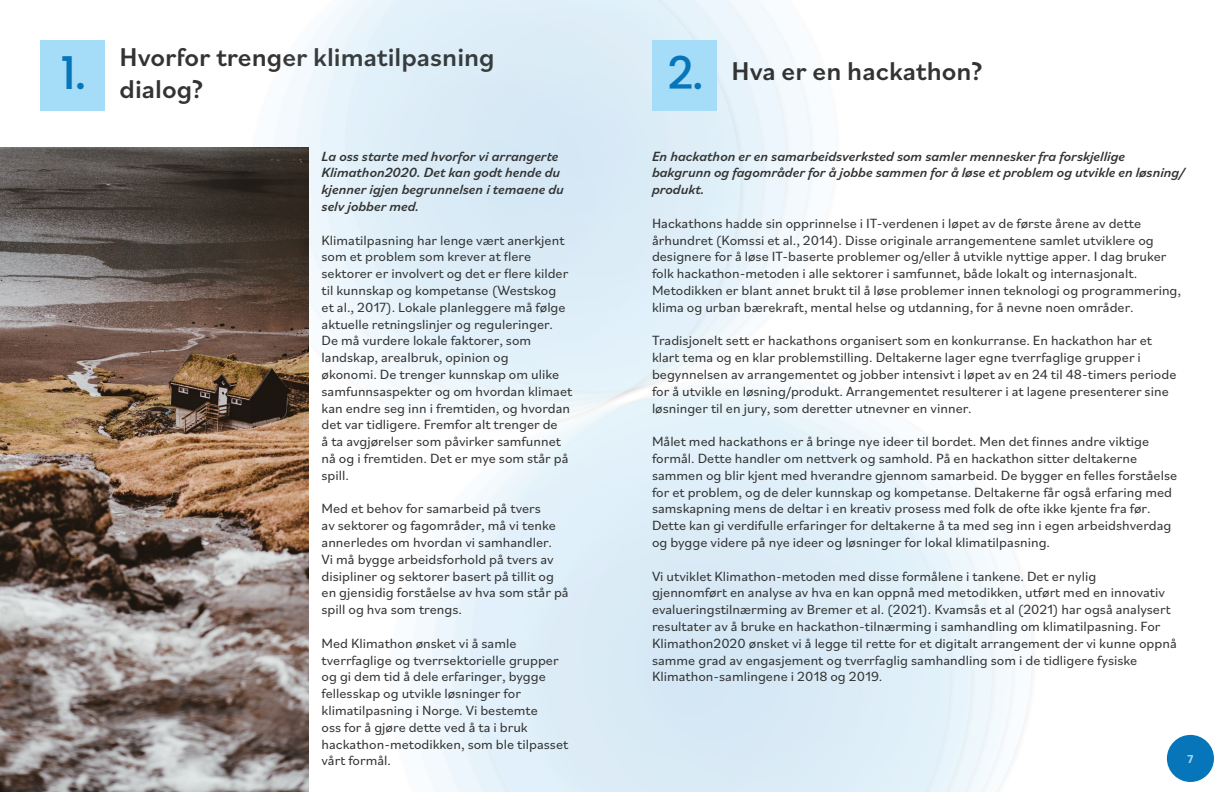
<style>
.page{position:relative;width:1224px;height:792px;background:#fff}
.page>*{position:absolute;margin:0;border:0;box-sizing:border-box;transform-origin:0 0}
.K2020_Heading{font:500 45px "Poppins";color:#0775ba}
.K2020_Chapter_Title{font:500 27px/32.4px "Bilo";color:#323332}
.K2020_Body_Copy{font:14px/16.8px "Bilo";color:#323332}
.K2020_Body_Title{font:italic 500 14px/16.8px "Bilo";color:#323332}
.t1{font:700 12px "Bilo";color:#a5dcf7}
</style>
<div class="page">
<div style="left:1167px;top:735px;width:47px;height:47px;background:#0775ba;border-radius:50%"></div>
<div style="left:247px;top:0;width:791px;height:792px;background:#231f20;opacity:.75"></div>
<svg style="left:251px;top:0;width:489px;height:428px;background:#e1eff8"></svg>
<svg style="left:1002px;top:369px;width:13px;height:423px"></svg>
<svg style="left:986px;top:366px;width:16px;height:426px"></svg>
<svg style="left:355px;top:363px;width:631px;height:429px"></svg>
<div style="left:40px;top:40px;width:65px;height:70px;background:#a5dcf7"></div>
<div style="left:652px;top:40px;width:65px;height:70px;background:#a5dcf7"></div>
<img style="left:0;top:147px;width:309px;height:645px">
<p class="K2020_Chapter_Title" style="left:120px;top:39px;width:377px">Hvorfor trenger klimatilpasning dialog?</p>
<p class="K2020_Heading" style="left:60px;top:47px;width:27px">1.</p>
<p class="K2020_Heading" style="left:667px;top:47px;width:37px">2.</p>
<p class="K2020_Chapter_Title" style="left:732px;top:53px;width:253px">Hva er en hackathon?</p>
<p class="K2020_Body_Title" style="left:322px;top:147px;width:244px">La oss starte med hvorfor vi arrangerte Klimathon2020. Det kan godt hende du kjenner igjen begrunnelsen i temaene du selv jobber med.</p>
<p class="K2020_Body_Copy" style="left:322px;top:231px;width:252px">Klimatilpasning har lenge vært anerkjent som et problem som krever at flere sektorer er involvert og det er flere kilder til kunnskap og kompetanse (Westskog<br>et al., 2017). Lokale planleggere må følge aktuelle retningslinjer og reguleringer.<br>De må vurdere lokale faktorer, som landskap, arealbruk, opinion og<br>økonomi. De trenger kunnskap om ulike samfunnsaspekter og om hvordan klimaet kan endre seg inn i fremtiden, og hvordan det var tidligere. Fremfor alt trenger de<br>å ta avgjørelser som påvirker samfunnet nå og i fremtiden. Det er mye som står på spill.</p>
<p class="K2020_Body_Copy" style="left:322px;top:500px;width:249px">Med et behov for samarbeid på tvers<br>av sektorer og fagområder, må vi tenke annerledes om hvordan vi samhandler.<br>Vi må bygge arbeidsforhold på tvers av disipliner og sektorer basert på tillit og en gjensidig forståelse av hva som står på spill og hva som trengs.</p>
<p class="K2020_Body_Copy" style="left:322px;top:634px;width:248px">Med Klimathon ønsket vi å samle tverrfaglige og tverrsektorielle grupper og gi dem tid å dele erfaringer, bygge fellesskap og utvikle løsninger for klimatilpasning i Norge. Vi bestemte<br>oss for å gjøre dette ved å ta i bruk hackathon-metodikken, som ble tilpasset vårt formål.</p>
<p class="K2020_Body_Title" style="left:652px;top:147px;width:534px">En hackathon er en samarbeidsverksted som samler mennesker fra forskjellige bakgrunn og fagområder for å jobbe sammen for å løse et problem og utvikle en løsning/ produkt.</p>
<p class="K2020_Body_Copy" style="left:652px;top:214px;width:531px">Hackathons hadde sin opprinnelse i IT-verdenen i løpet av de første årene av dette århundret (Komssi et al., 2014). Disse originale arrangementene samlet utviklere og designere for å løse IT-baserte problemer og/eller å utvikle nyttige apper. I dag bruker folk hackathon-metoden i alle sektorer i samfunnet, både lokalt og internasjonalt.<br>Metodikken er blant annet brukt til å løse problemer innen teknologi og programmering, klima og urban bærekraft, mental helse og utdanning, for å nevne noen områder.</p>
<p class="K2020_Body_Copy" style="left:652px;top:332px;width:526px">Tradisjonelt sett er hackathons organisert som en konkurranse. En hackathon har et klart tema og en klar problemstilling. Deltakerne lager egne tverrfaglige grupper i begynnelsen av arrangementet og jobber intensivt i løpet av en 24 til 48-timers periode for å utvikle en løsning/produkt. Arrangementet resulterer i at lagene presenterer sine løsninger til en jury, som deretter utnevner en vinner.</p>
<p class="K2020_Body_Copy" style="left:652px;top:433px;width:527px">Målet med hackathons er å bringe nye ideer til bordet. Men det finnes andre viktige formål. Dette handler om nettverk og samhold. På en hackathon sitter deltakerne sammen og blir kjent med hverandre gjennom samarbeid. De bygger en felles forståelse for et problem, og de deler kunnskap og kompetanse. Deltakerne får også erfaring med samskapning mens de deltar i en kreativ prosess med folk de ofte ikke kjente fra før.<br>Dette kan gi verdifulle erfaringer for deltakerne å ta med seg inn i egen arbeidshverdag og bygge videre på nye ideer og løsninger for lokal klimatilpasning.</p>
<p class="K2020_Body_Copy" style="left:652px;top:567px;width:526px">Vi utviklet Klimathon-metoden med disse formålene i tankene. Det er nylig<br>gjennomført en analyse av hva en kan oppnå med metodikken, utført med en innovativ evalueringstilnærming av Bremer et al. (2021). Kvamsås et al (2021) har også analysert resultater av å bruke en hackathon-tilnærming i samhandling om klimatilpasning. For Klimathon2020 ønsket vi å legge til rette for et digitalt arrangement der vi kunne oppnå samme grad av engasjement og tverrfaglig samhandling som i de tidligere fysiske Klimathon-samlingene i 2018 og 2019.</p>
<p class="t1" style="left:1187px;top:751px;width:8px">7</p>
</div>
